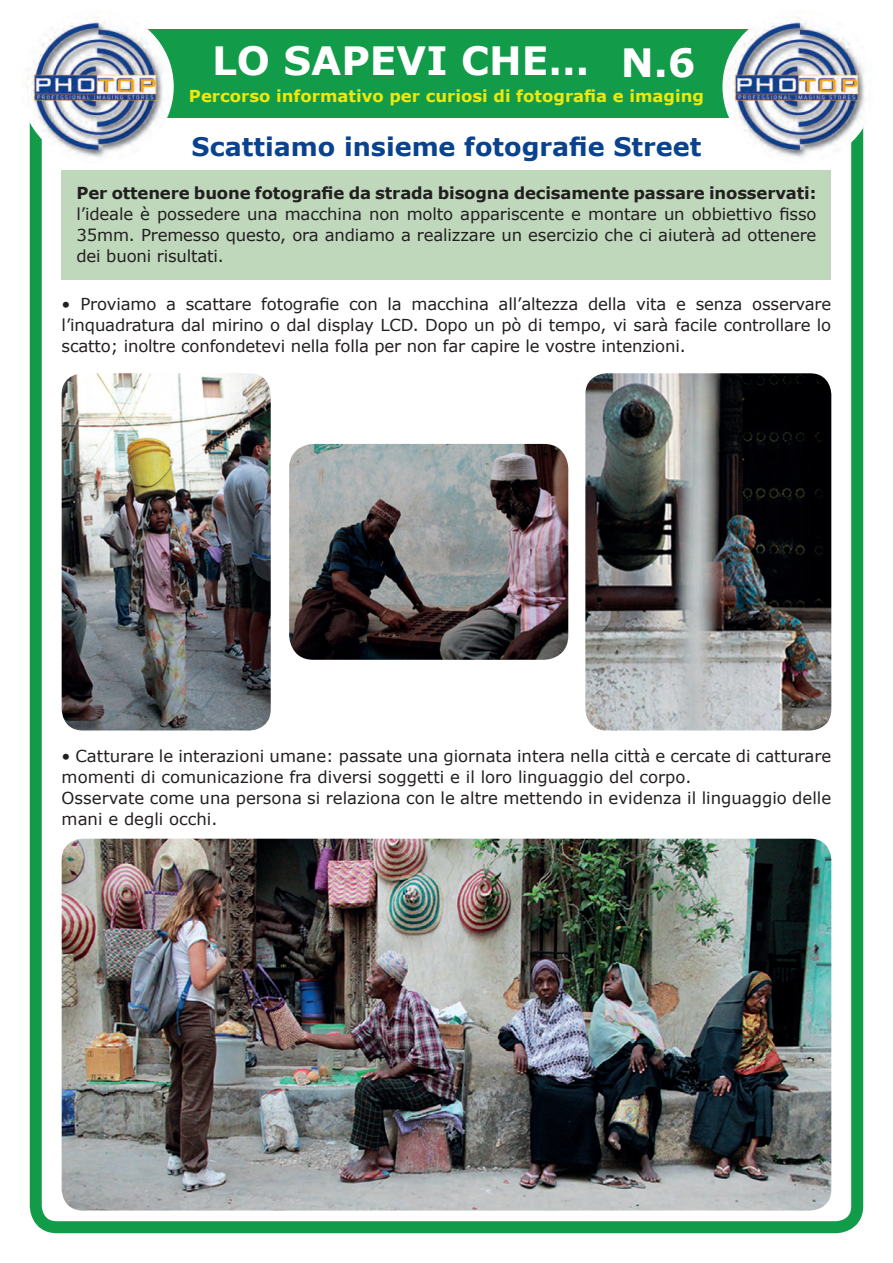
<style>
.page{position:relative;width:893px;height:1263px;background:#fff}
.page>*{position:absolute;margin:0;border:0;box-sizing:border-box;transform-origin:0 0}
.t1{font:700 39px "Verdana";color:#fff}
.t2{font:700 25.5px "Verdana";color:#09428e}
.t3{font:16.5px/21px "Verdana";color:#231f20;text-align:justify}
.t4{font:700 16.5px "Verdana";color:#ece810}
.s1{font-weight:700}
</style>
<div class="page">
<div style="left:30px;top:40px;width:833px;height:1193px;border:12px solid #129b49;border-radius:21px"></div>
<div style="left:97px;top:30px;width:701px;height:88px;background:#129b49"></div>
<img style="left:21px;top:10px;width:153px;height:153px;border-radius:76px">
<img style="left:722px;top:10px;width:153px;height:153px;border-radius:76px">
<div style="left:62px;top:170px;width:769px;height:109px;background:#bfd8bc"></div>
<img style="left:62px;top:839px;width:769px;height:371px">
<img style="left:585px;top:373px;width:246px;height:357px">
<img style="left:289px;top:444px;width:279px;height:216px">
<img style="left:62px;top:373px;width:209px;height:357px">
<p class="t1" style="left:212px;top:36px;width:379px">LO SAPEVI CHE…</p>
<p class="t4" style="left:189px;top:86px;width:517px">Percorso informativo per curiosi di fotografia e imaging</p>
<p class="t1" style="left:621px;top:38px;width:76px">N.6</p>
<p class="t2" style="left:192px;top:130px;width:511px">Scattiamo insieme fotografie Street</p>
<p class="t3" style="left:77px;top:182px;width:741px"><span class="s1">Per ottenere buone fotografie da strada bisogna decisamente passare inosservati: </span>l’ideale è possedere una macchina non molto appariscente e montare un obbiettivo fisso 35mm. Premesso questo, ora andiamo a realizzare un esercizio che ci aiuterà ad ottenere dei buoni risultati.</p>
<p class="t3" style="left:62px;top:293px;width:771px">• Proviamo a scattare fotografie con la macchina all’altezza della vita e senza osservare l’inquadratura dal mirino o dal display LCD. Dopo un pò di tempo, vi sarà facile controllare lo scatto; inoltre confondetevi nella folla per non far capire le vostre intenzioni.</p>
<p class="t3" style="left:62px;top:745px;width:771px">• Catturare le interazioni umane: passate una giornata intera nella città e cercate di catturare momenti di comunicazione fra diversi soggetti e il loro linguaggio del corpo.</p>
<p class="t3" style="left:62px;top:787px;width:771px">Osservate come una persona si relaziona con le altre mettendo in evidenza il linguaggio delle mani e degli occhi.</p>
</div>
